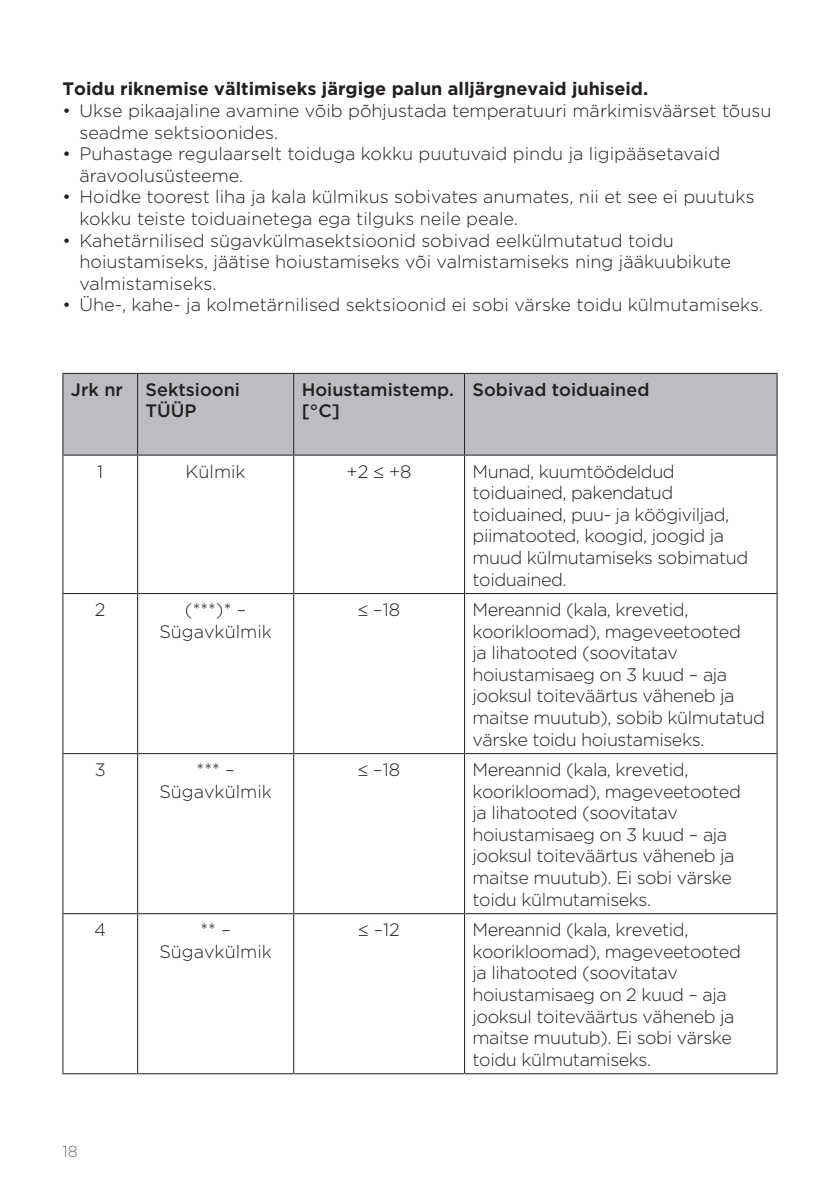
<style>
.page{position:relative;width:840px;height:1191px;background:#fff}
.page>*{position:absolute;margin:0;border:0;box-sizing:border-box;transform-origin:0 0}
.tabela_tekst{font:300 18px/21.6px "Gotham";letter-spacing:-.025em;color:#231f20}
.seznam{font:300 18px/21.6px "Gotham";color:#231f20}
.besedilo{font:700 18px "Gotham";color:#231f20}
.tabela_tekst-2{font:500 18px/21.6px "Gotham";color:#231f20}
.tabela_tekst-3{font:300 18px/21.6px "Gotham";color:#231f20;text-align:center}
.t1{font:300 16px "Gotham";color:#6c6d70}
</style>
<div class="page">
<div style="left:63px;top:374px;width:713px;height:80px;background:#bcbdc0"></div>
<hr style="left:62px;top:373px;width:75px;height:1px;background:#231f20">
<hr style="left:62px;top:374px;width:1px;height:80px;background:#231f20">
<hr style="left:137px;top:373px;width:156px;height:1px;background:#231f20">
<hr style="left:137px;top:374px;width:1px;height:80px;background:#231f20">
<hr style="left:293px;top:373px;width:171px;height:1px;background:#231f20">
<hr style="left:293px;top:374px;width:1px;height:80px;background:#231f20">
<hr style="left:464px;top:373px;width:313px;height:1px;background:#231f20">
<hr style="left:464px;top:374px;width:1px;height:80px;background:#231f20">
<hr style="left:776px;top:374px;width:1px;height:80px;background:#231f20">
<hr style="left:62px;top:454px;width:75px;height:1px;background:#231f20">
<hr style="left:62px;top:455px;width:1px;height:138px;background:#231f20">
<hr style="left:137px;top:454px;width:156px;height:1px;background:#231f20">
<hr style="left:137px;top:455px;width:1px;height:138px;background:#231f20">
<hr style="left:293px;top:454px;width:171px;height:1px;background:#231f20">
<hr style="left:293px;top:455px;width:1px;height:138px;background:#231f20">
<hr style="left:464px;top:454px;width:313px;height:1px;background:#231f20">
<hr style="left:464px;top:455px;width:1px;height:138px;background:#231f20">
<hr style="left:776px;top:455px;width:1px;height:138px;background:#231f20">
<hr style="left:62px;top:593px;width:75px;height:1px;background:#231f20">
<hr style="left:62px;top:594px;width:1px;height:159px;background:#231f20">
<hr style="left:137px;top:593px;width:156px;height:1px;background:#231f20">
<hr style="left:137px;top:594px;width:1px;height:159px;background:#231f20">
<hr style="left:293px;top:593px;width:171px;height:1px;background:#231f20">
<hr style="left:293px;top:594px;width:1px;height:159px;background:#231f20">
<hr style="left:464px;top:593px;width:313px;height:1px;background:#231f20">
<hr style="left:464px;top:594px;width:1px;height:159px;background:#231f20">
<hr style="left:776px;top:594px;width:1px;height:159px;background:#231f20">
<hr style="left:62px;top:753px;width:75px;height:1px;background:#231f20">
<hr style="left:62px;top:754px;width:1px;height:159px;background:#231f20">
<hr style="left:137px;top:753px;width:156px;height:1px;background:#231f20">
<hr style="left:137px;top:754px;width:1px;height:159px;background:#231f20">
<hr style="left:293px;top:753px;width:171px;height:1px;background:#231f20">
<hr style="left:293px;top:754px;width:1px;height:159px;background:#231f20">
<hr style="left:464px;top:753px;width:313px;height:1px;background:#231f20">
<hr style="left:464px;top:754px;width:1px;height:159px;background:#231f20">
<hr style="left:776px;top:754px;width:1px;height:159px;background:#231f20">
<hr style="left:62px;top:913px;width:75px;height:1px;background:#231f20">
<hr style="left:62px;top:914px;width:1px;height:159px;background:#231f20">
<hr style="left:137px;top:913px;width:156px;height:1px;background:#231f20">
<hr style="left:137px;top:914px;width:1px;height:159px;background:#231f20">
<hr style="left:293px;top:913px;width:171px;height:1px;background:#231f20">
<hr style="left:293px;top:914px;width:1px;height:159px;background:#231f20">
<hr style="left:464px;top:913px;width:313px;height:1px;background:#231f20">
<hr style="left:464px;top:914px;width:1px;height:159px;background:#231f20">
<hr style="left:776px;top:914px;width:1px;height:159px;background:#231f20">
<hr style="left:62px;top:1073px;width:75px;height:1px;background:#231f20">
<hr style="left:137px;top:1073px;width:156px;height:1px;background:#231f20">
<hr style="left:293px;top:1073px;width:171px;height:1px;background:#231f20">
<hr style="left:464px;top:1073px;width:313px;height:1px;background:#231f20">
<p class="besedilo" style="left:62px;top:77px;width:587px">Toidu riknemise vältimiseks järgige palun alljärgnevaid juhiseid.</p>
<p class="seznam" style="left:79px;top:99px;width:693px;text-indent:-17px">• Ukse pikaajaline avamine võib põhjustada temperatuuri märkimisväärset tõusu seadme sektsioonides.</p>
<p class="seznam" style="left:79px;top:142px;width:642px;text-indent:-17px">• Puhastage regulaarselt toiduga kokku puutuvaid pindu ja ligipääsetavaid äravoolusüsteeme.</p>
<p class="seznam" style="left:79px;top:186px;width:676px;text-indent:-17px">• Hoidke toorest liha ja kala külmikus sobivates anumates, nii et see ei puutuks kokku teiste toiduainetega ega tilguks neile peale.</p>
<p class="seznam" style="left:79px;top:229px;width:652px;text-indent:-17px">• Kahetärnilised sügavkülmasektsioonid sobivad eelkülmutatud toidu hoiustamiseks, jäätise hoiustamiseks või valmistamiseks ning jääkuubikute valmistamiseks.</p>
<p class="seznam" style="left:62px;top:294px;width:702px">• Ühe-, kahe- ja kolmetärnilised sektsioonid ei sobi värske toidu külmutamiseks.</p>
<p class="tabela_tekst-2" style="left:71px;top:378px;width:53px">Jrk nr</p>
<p class="tabela_tekst-2" style="left:145px;top:378px;width:96px">Sektsiooni<br>TÜÜP</p>
<p class="tabela_tekst-2" style="left:301px;top:378px;width:154px">Hoiustamistemp. [°C]</p>
<p class="tabela_tekst-2" style="left:472px;top:378px;width:178px">Sobivad toiduained</p>
<p class="tabela_tekst" style="left:97px;top:460px;width:8px">1</p>
<p class="tabela_tekst" style="left:185px;top:460px;width:62px">Külmik</p>
<p class="tabela_tekst" style="left:346px;top:460px;width:66px">+2 ≤ +8</p>
<p class="tabela_tekst" style="left:472px;top:460px;width:277px">Munad, kuumtöödeldud toiduained, pakendatud toiduained, puu- ja köögiviljad, piimatooted, koogid, joogid ja muud külmutamiseks sobimatud toiduained.</p>
<p class="tabela_tekst" style="left:95px;top:598px;width:12px">2</p>
<p class="tabela_tekst-3" style="left:159px;top:598px;width:114px">(***)* –<br>Sügavkülmik</p>
<p class="tabela_tekst" style="left:358px;top:598px;width:44px">≤ –18</p>
<p class="tabela_tekst" style="left:472px;top:598px;width:294px">Mereannid (kala, krevetid, koorikloomad), mageveetooted<br>ja lihatooted (soovitatav hoiustamisaeg on 3 kuud – aja jooksul toiteväärtus väheneb ja maitse muutub), sobib külmutatud värske toidu hoiustamiseks.</p>
<p class="tabela_tekst" style="left:95px;top:758px;width:12px">3</p>
<p class="tabela_tekst-3" style="left:159px;top:758px;width:114px">*** –<br>Sügavkülmik</p>
<p class="tabela_tekst" style="left:358px;top:758px;width:44px">≤ –18</p>
<p class="tabela_tekst" style="left:472px;top:758px;width:270px">Mereannid (kala, krevetid, koorikloomad), mageveetooted ja lihatooted (soovitatav hoiustamisaeg on 3 kuud – aja jooksul toiteväärtus väheneb ja maitse muutub). Ei sobi värske toidu külmutamiseks.</p>
<p class="tabela_tekst" style="left:94px;top:918px;width:13px">4</p>
<p class="tabela_tekst-3" style="left:159px;top:918px;width:114px">** –<br>Sügavkülmik</p>
<p class="tabela_tekst" style="left:358px;top:918px;width:43px">≤ –12</p>
<p class="tabela_tekst" style="left:472px;top:918px;width:270px">Mereannid (kala, krevetid, koorikloomad), mageveetooted ja lihatooted (soovitatav hoiustamisaeg on 2 kuud – aja jooksul toiteväärtus väheneb ja maitse muutub). Ei sobi värske toidu külmutamiseks.</p>
<p class="t1" style="left:62px;top:1140px;width:17px">18</p>
</div>
